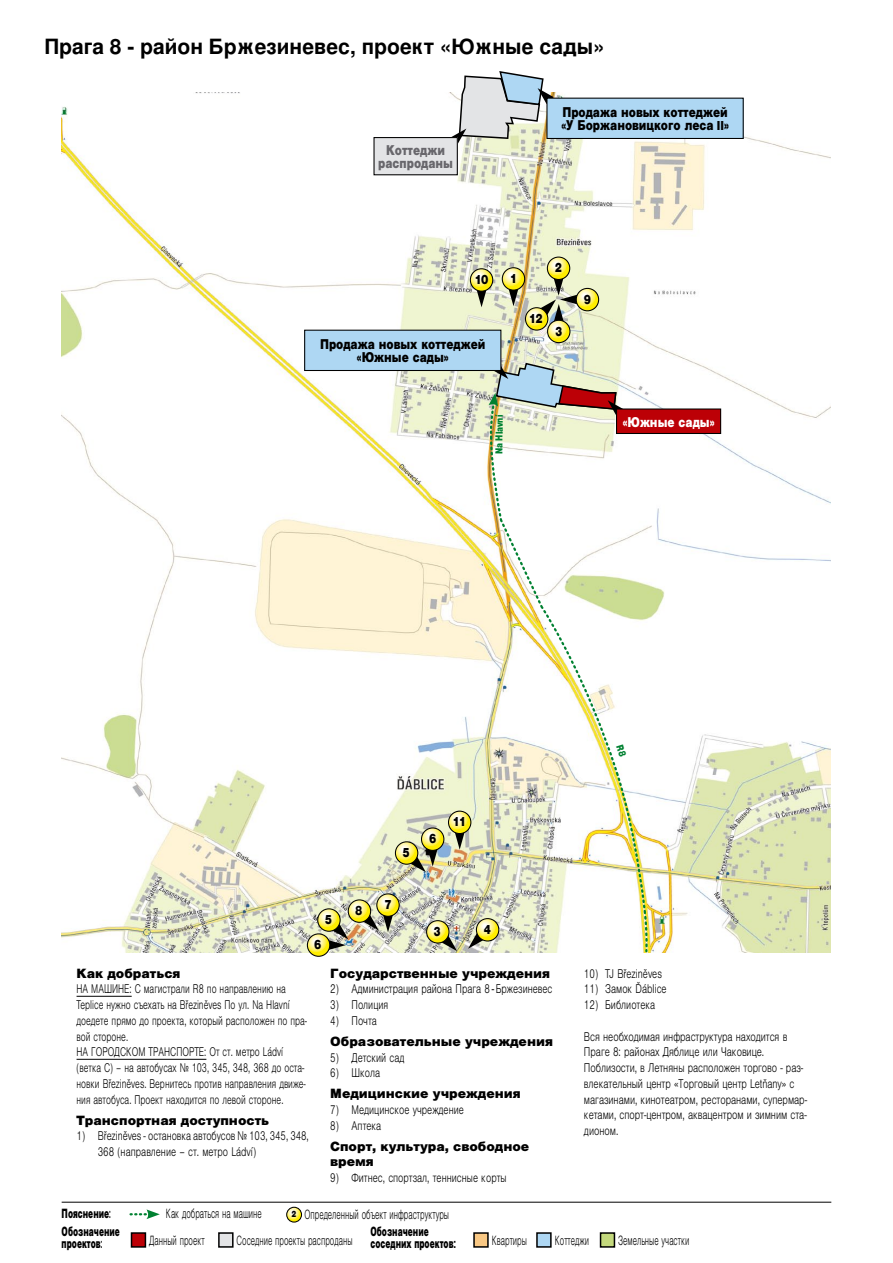
<style>
.page{position:relative;width:893px;height:1263px;background:#fff}
.page>*{position:absolute;margin:0;border:0;box-sizing:border-box;transform-origin:0 0}
.t1{font:700 21px "Nimbus San L";color:#000}
.t2{font:900 13.5px/13.5px "Nimbus San L";color:#000;scale:.8 1}
.t3{font:13.5px "Nimbus San DEE Blac";color:#000;scale:.8 1}
.t4{font:900 13.5px/13.5px "Nimbus San L";color:#68676c;text-align:center;scale:.8 1}
.t5{font:900 13.5px "Nimbus San L";color:#fff;scale:.8 1}
.t6{font:900 12.75px/15px "Nimbus San L";color:#000}
.t7{font:300 12.75px "Nimbus San L";color:#000;scale:.6 1}
.t8{font:900 12.75px/12px "Nimbus San L";color:#000;scale:.6 1}
.t9{font:300 12px/15.8px "Nimbus San L";color:#000;scale:.7 1}
.t10{font:300 12px/15.8px "Nimbus San L";color:#000;scale:.75 1}
.t11{font:300 12px/15.8px "Nimbus San L";color:#000;scale:.76 1}
.t12{font:10.5px "Nimbus San DEE Blac";color:#008131;scale:.8 1}
.s1{font-family:"Nimbus San DEE Blac";font-weight:400}
.s2{font-family:"Nimbus San DEE";font-weight:400;font-stretch:condensed;font-size:13.5px}
.s3{font-family:"Nimbus San DEE";font-weight:700;font-stretch:condensed;font-size:15px}
.s4{font-family:"Nimbus San DEE Blac";font-weight:400;font-size:9.15px}
</style>
<div class="page">
<img style="left:61px;top:92px;width:770px;height:861px">
<svg style="left:477px;top:291px;width:9px;height:16px"></svg>
<svg style="left:470px;top:269px;width:23px;height:22px"></svg>
<div style="left:470px;top:268px;width:23px;height:24px;border:1px solid #000;border-radius:50%"></div>
<svg style="left:547px;top:257px;width:23px;height:22px"></svg>
<div style="left:547px;top:257px;width:23px;height:23px;border:1px solid #000;border-radius:50%"></div>
<svg style="left:509px;top:290px;width:9px;height:16px"></svg>
<svg style="left:502px;top:268px;width:23px;height:22px"></svg>
<div style="left:502px;top:267px;width:23px;height:24px;border:1px solid #000;border-radius:50%"></div>
<svg style="left:395px;top:842px;width:23px;height:22px"></svg>
<div style="left:395px;top:841px;width:23px;height:24px;border:1px solid #000;border-radius:50%"></div>
<svg style="left:318px;top:909px;width:22px;height:22px"></svg>
<div style="left:317px;top:908px;width:24px;height:24px;border:1px solid #000;border-radius:50%"></div>
<svg style="left:348px;top:900px;width:23px;height:22px"></svg>
<div style="left:348px;top:899px;width:23px;height:24px;border:1px solid #000;border-radius:50%"></div>
<svg style="left:363px;top:914px;width:30px;height:18px"></svg>
<svg style="left:377px;top:894px;width:22px;height:22px"></svg>
<div style="left:376px;top:893px;width:24px;height:24px;border:1px solid #000;border-radius:50%"></div>
<svg style="left:576px;top:288px;width:23px;height:23px"></svg>
<div style="left:576px;top:288px;width:23px;height:23px;border:1px solid #000;border-radius:50%"></div>
<svg style="left:548px;top:320px;width:22px;height:23px"></svg>
<div style="left:547px;top:320px;width:23px;height:23px;border:1px solid #000;border-radius:50%"></div>
<svg style="left:540px;top:278px;width:38px;height:43px;background:#b1b6a1"></svg>
<svg style="left:525px;top:308px;width:23px;height:22px"></svg>
<div style="left:525px;top:307px;width:23px;height:24px;border:1px solid #000;border-radius:50%"></div>
<svg style="left:328px;top:923px;width:20px;height:27px"></svg>
<svg style="left:307px;top:934px;width:23px;height:22px"></svg>
<div style="left:307px;top:933px;width:23px;height:24px;border:1px solid #000;border-radius:50%"></div>
<div style="left:474px;top:1233px;width:14px;height:14px;background:#f9c884"></div>
<div style="left:473px;top:1232px;width:16px;height:16px;border:2px solid #000"></div>
<div style="left:537px;top:1233px;width:14px;height:14px;background:#aed7f3"></div>
<div style="left:536px;top:1232px;width:16px;height:16px;border:2px solid #000"></div>
<div style="left:600px;top:1233px;width:14px;height:14px;background:#c4d97d"></div>
<div style="left:600px;top:1232px;width:15px;height:16px;border:2px solid #000"></div>
<div style="left:131px;top:1233px;width:14px;height:14px;background:#bc0006"></div>
<div style="left:131px;top:1232px;width:15px;height:16px;border:2px solid #000"></div>
<div style="left:219px;top:1233px;width:14px;height:14px;background:#e3e4e6"></div>
<div style="left:218px;top:1232px;width:16px;height:16px;border:2px solid #000"></div>
<svg style="left:287px;top:1207px;width:14px;height:15px"></svg>
<div style="left:286px;top:1207px;width:16px;height:15px;border:1px solid #000;border-radius:50%"></div>
<hr style="left:62px;top:1202px;width:769px;height:1px;background:#000">
<svg style="left:131px;top:1209px;width:29px;height:10px"></svg>
<div style="left:374px;top:138px;width:83px;height:37px;background:#e3e4e6"></div>
<div style="left:373px;top:137px;width:85px;height:38px;border:1px solid #000"></div>
<div style="left:616px;top:409px;width:105px;height:24px;background:#bc0006"></div>
<div style="left:616px;top:408px;width:105px;height:26px;border:1px solid #000"></div>
<hr style="left:77px;top:996px;width:55px;height:1px;background:#000">
<hr style="left:77px;top:1059px;width:129px;height:1px;background:#000">
<svg style="left:450px;top:71px;width:103px;height:73px"></svg>
<div style="left:547px;top:98px;width:196px;height:40px;background:#aed7f3"></div>
<div style="left:546px;top:98px;width:198px;height:41px;border:1px solid #000"></div>
<div style="left:305px;top:330px;width:196px;height:40px;background:#aed7f3"></div>
<div style="left:304px;top:330px;width:197px;height:41px;border:1px solid #000"></div>
<svg style="left:410px;top:362px;width:239px;height:589px"></svg>
<h1 class="t1" style="left:44px;top:34px;width:562px">Прага 8 - район Бржезиневес, проект «Южные сады»</h1>
<p class="t4" style="left:378px;top:143px;width:95px">Коттеджи распроданы</p>
<p class="t2" style="left:561px;top:105px;width:211px">Продажа новых коттеджей «У Боржановицкого леса <span class="s1">II</span>»</p>
<p class="t3" style="left:474px;top:272px;width:19px">10</p>
<p class="t2" style="left:320px;top:337px;width:208px;text-align:center">Продажа новых коттеджей «Южные сады»</p>
<p class="t3" style="left:510px;top:271px;width:11px">1</p>
<p class="t3" style="left:555px;top:260px;width:11px">2</p>
<p class="t3" style="left:529px;top:311px;width:19px">12</p>
<p class="t3" style="left:555px;top:323px;width:11px">3</p>
<p class="t12" style="left:493px;top:454px;width:50px;rotate:-89deg">Na Hlavní</p>
<p class="t3" style="left:584px;top:291px;width:11px">9</p>
<p class="t5" style="left:623px;top:413px;width:116px">«Южные сады»</p>
<p class="t3" style="left:325px;top:912px;width:11px">5</p>
<p class="t3" style="left:314px;top:937px;width:11px">6</p>
<p class="t3" style="left:355px;top:903px;width:11px">8</p>
<p class="t3" style="left:402px;top:845px;width:11px">5</p>
<p class="t3" style="left:384px;top:897px;width:11px">7</p>
<p class="t3" style="left:429px;top:831px;width:11px">6</p>
<p class="t3" style="left:453px;top:814px;width:18px">11</p>
<p class="t3" style="left:434px;top:924px;width:11px">3</p>
<p class="t3" style="left:484px;top:922px;width:11px">4</p>
<p class="t6" style="left:77px;top:965px;width:106px">Как добраться</p>
<p class="t9" style="left:77px;top:981px;width:331px">НА МАШИНЕ: С магистрали R8 по направлению на Teplice нужно съехать на Březiněves По ул. Na Hlavní доедете прямо до проекта, который расположен по пра&shy;вой стороне.<br>НА ГОРОДСКОМ ТРАНСПОРТЕ: От ст. метро Ládví (ветка С) – на автобусах № 103, 345, 348, 368 до оста&shy;новки Březiněves. Вернитесь против направления движе&shy;ния автобуса. Проект находится по левой стороне.</p>
<p class="t6" style="left:77px;top:1112px;width:194px">Транспортная доступность</p>
<p class="t10" style="left:98px;top:1128px;width:283px;text-indent:-21px">1) Březiněves - остановка автобусов № 103, 345, 348,<br>368 (направление – ст. метро Ládví)</p>
<p class="t6" style="left:330px;top:965px;width:221px">Государственные учреждения</p>
<p class="t10" style="left:330px;top:981px;width:298px">2) Администрация района Прага 8 <span class="s2">-</span> Бржезиневес</p>
<p class="t10" style="left:330px;top:997px;width:79px">3) Полиция</p>
<p class="t10" style="left:330px;top:1013px;width:64px">4) Почта</p>
<p class="t6" style="left:330px;top:1034px;width:224px">Образовательные учреждения</p>
<p class="t10" style="left:330px;top:1050px;width:101px">5) Детский сад</p>
<p class="t10" style="left:330px;top:1065px;width:68px">6) Школа</p>
<p class="t6" style="left:330px;top:1086px;width:192px">Медицинские учреждения</p>
<p class="t10" style="left:330px;top:1102px;width:180px">7) Медицинское учреждение</p>
<p class="t10" style="left:330px;top:1118px;width:70px">8) Аптека</p>
<p class="t6" style="left:330px;top:1139px;width:201px">Спорт, культура, свободное время</p>
<p class="t10" style="left:330px;top:1170px;width:237px">9) Фитнес, спортзал, теннисные корты</p>
<p class="t8" style="left:62px;top:1208px;width:84px">Пояснение<span class="s3">:</span></p>
<p class="t7" style="left:166px;top:1206px;width:161px">Как добраться на машине</p>
<p class="t7" style="left:292px;top:1207px;width:264px"><span class="s4">2</span> Определенный объект инфраструктуры</p>
<p class="t10" style="left:584px;top:966px;width:105px">10) TJ Březiněves</p>
<p class="t10" style="left:584px;top:981px;width:112px">11) Замок Ďáblice</p>
<p class="t10" style="left:584px;top:997px;width:97px">12) Библиотека</p>
<p class="t11" style="left:584px;top:1029px;width:295px">Вся необходимая инфраструктура находится в Праге 8: районах Дяблице или Чаковице.<br>Поблизости, в Летняны расположен торгово - раз&shy;влекательный центр «Торговый центр Letňany» с магазинами, кинотеатром, ресторанами, супермар&shy;кетами, спорт-центром, аквацентром и зимним ста&shy;дионом.</p>
<p class="t8" style="left:62px;top:1225px;width:99px">Обозначение проектов<span class="s3">:</span></p>
<p class="t8" style="left:370px;top:1225px;width:99px">Обозначение</p>
<p class="t7" style="left:149px;top:1233px;width:94px">Данный проект</p>
<p class="t7" style="left:237px;top:1233px;width:195px">Соседние проекты распроданы</p>
<p class="t8" style="left:370px;top:1237px;width:144px">соседних проектов<span class="s3">:</span></p>
<p class="t7" style="left:492px;top:1233px;width:60px">Квартиры</p>
<p class="t7" style="left:555px;top:1233px;width:59px">Коттеджи</p>
<p class="t7" style="left:618px;top:1233px;width:120px">Земельные участки</p>
</div>
